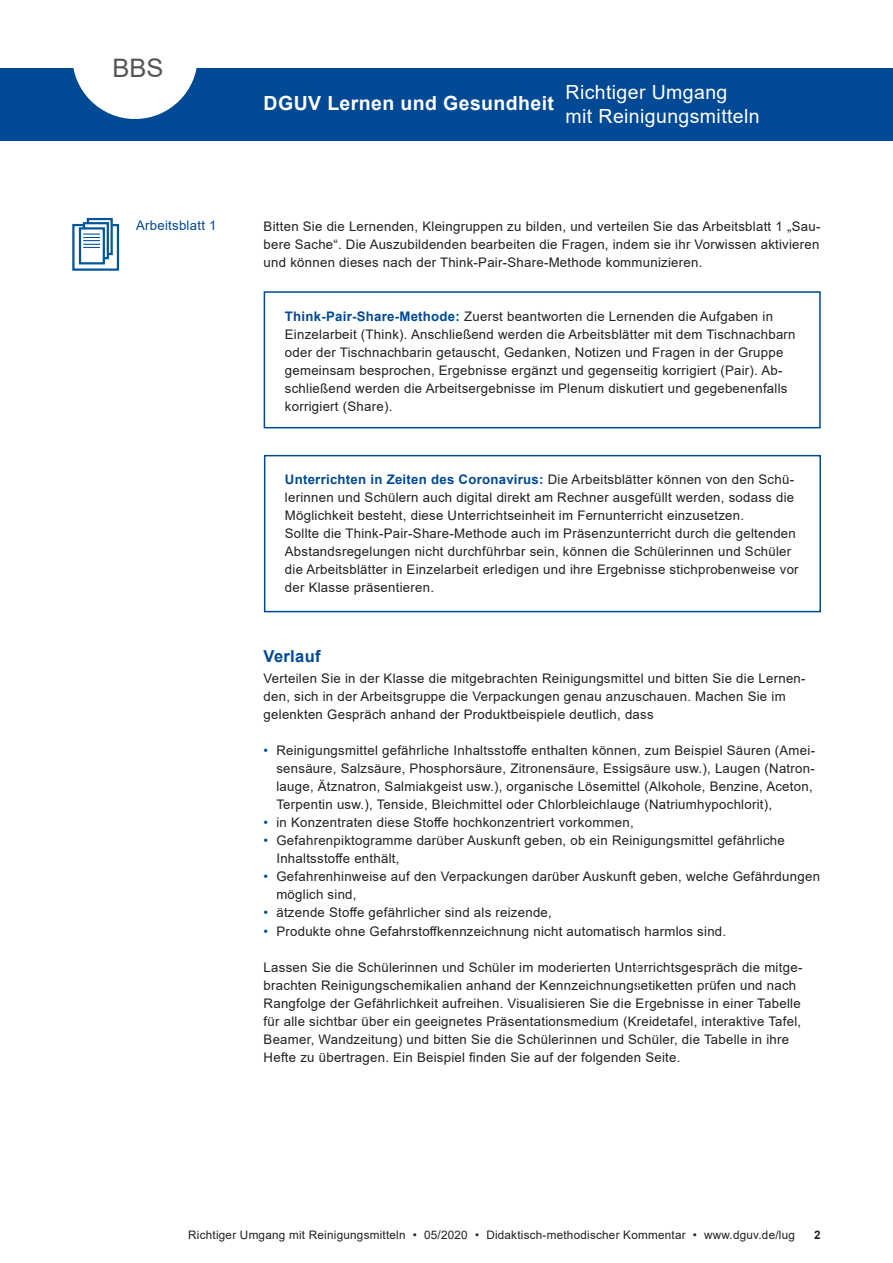
<style>
.page{position:relative;width:893px;height:1263px;background:#fff}
.page>*{position:absolute;margin:0;border:0;box-sizing:border-box;transform-origin:0 0}
.t1{font:25.5px "Arial";color:#555}
.t2{font:19.5px/23.4px "Arial";letter-spacing:.02em;color:#fff}
.t3{font:700 19.5px "Arial";letter-spacing:.02em;color:#fff}
.Zwischenueberschrift{font:700 16.5px "Arial";letter-spacing:.02em;color:#004994}
.Fliesstext{font:13.2px/18px "Arial";letter-spacing:.02em;color:#231f20}
.Fliesstext_Aufzaehlu{font:13.2px/18px "Arial";letter-spacing:.02em;color:#231f20}
.hinweis_links{font:13.2px "Arial";letter-spacing:.02em;color:#004994}
.t4{font:11.7px "Arial";letter-spacing:.02em;color:#231f20}
.t5{font:700 11.7px "Arial";color:#231f20}
.s1{font-weight:700;color:#004994}
.s2{color:#004994}
</style>
<div class="page">
<div style="left:0;top:68px;width:893px;height:72px;background:#004994"></div>
<svg style="left:73px;top:68px;width:124px;height:51px"></svg>
<div style="left:73px;top:225px;width:45px;height:45px;background:linear-gradient(to right,#fff,#fafcfd)"></div>
<div style="left:72px;top:224px;width:47px;height:47px;border:2px solid #01559c"></div>
<div style="left:88px;top:219px;width:24px;height:35px;background:#fff"></div>
<div style="left:87px;top:218px;width:26px;height:37px;border:2px solid #01559c"></div>
<div style="left:83px;top:222px;width:26px;height:37px;background:#fff;border:2px solid #01559c"></div>
<div style="left:79px;top:227px;width:26px;height:37px;background:#fff;border:2px solid #01559c"></div>
<svg style="left:83px;top:234px;width:17px;height:14px"></svg>
<div style="left:264px;top:291px;width:557px;height:137px;border:2px solid #004994"></div>
<div style="left:264px;top:455px;width:557px;height:157px;border:2px solid #004994"></div>
<h1 class="t1" style="left:112px;top:50px;width:53px">BBS</h1>
<h2 class="t3" style="left:264px;top:89px;width:292px">DGUV Lernen und Gesundheit</h2>
<h2 class="t2" style="left:566px;top:81px;width:196px">Richtiger Umgang<br>mit Reinigungsmitteln</h2>
<p class="hinweis_links" style="left:136px;top:217px;width:82px">Arbeitsblatt 1</p>
<p class="Fliesstext" style="left:264px;top:217px;width:558px;text-align:justify">Bitten Sie die Lernenden, Kleingruppen zu bilden, und verteilen Sie das Arbeitsblatt 1 „Sau&shy;bere Sache“. Die Auszubildenden bearbeiten die Fragen, indem sie ihr Vorwissen aktivieren und können dieses nach der Think-Pair-Share-Methode kommunizieren.</p>
<p class="Fliesstext" style="left:285px;top:307px;width:512px"><span class="s1">Think-Pair-Share-Methode:</span> Zuerst beantworten die Lernenden die Aufgaben in Einzelarbeit (Think). Anschließend werden die Arbeitsblätter mit dem Tischnachbarn oder der Tischnachbarin getauscht, Gedanken, Notizen und Fragen in der Gruppe gemeinsam besprochen, Ergebnisse ergänzt und gegenseitig korrigiert (Pair). Ab&shy;schließend werden die Arbeitsergebnisse im Plenum diskutiert und gegebenenfalls korrigiert (Share).</p>
<p class="Fliesstext" style="left:285px;top:470px;width:511px;text-align:justify"><span class="s1">Unterrichten in Zeiten des Coronavirus:</span> Die Arbeitsblätter können von den Schü&shy;lerinnen und Schülern auch digital direkt am Rechner ausgefüllt werden, sodass die Möglichkeit besteht, diese Unterrichtseinheit im Fernunterricht einzusetzen.</p>
<p class="Fliesstext" style="left:285px;top:524px;width:515px">Sollte die Think-Pair-Share-Methode auch im Präsenzunterricht durch die geltenden Abstandsregelungen nicht durchführbar sein, können die Schülerinnen und Schüler die Arbeitsblätter in Einzelarbeit erledigen und ihre Ergebnisse stichprobenweise vor der Klasse präsentieren.</p>
<p class="Zwischenueberschrift" style="left:264px;top:644px;width:59px">Verlauf</p>
<p class="Fliesstext" style="left:264px;top:669px;width:544px">Verteilen Sie in der Klasse die mitgebrachten Reinigungsmittel und bitten Sie die Lernen&shy;den, sich in der Arbeitsgruppe die Verpackungen genau anzuschauen. Machen Sie im gelenkten Gespräch anhand der Produktbeispiele deutlich, dass</p>
<p class="Fliesstext_Aufzaehlu" style="left:276px;top:741px;width:540px;text-indent:-13px"><span class="s2">•</span> Reinigungsmittel gefährliche Inhaltsstoffe enthalten können, zum Beispiel Säuren (Amei&shy;sensäure, Salzsäure, Phosphorsäure, Zitronensäure, Essigsäure usw.), Laugen (Natron&shy;lauge, Ätznatron, Salmiakgeist usw.), organische Lösemittel (Alkohole, Benzine, Aceton, Terpentin usw.), Tenside, Bleichmittel oder Chlorbleichlauge (Natriumhypochlorit),</p>
<p class="Fliesstext_Aufzaehlu" style="left:264px;top:813px;width:372px"><span class="s2">•</span> in Konzentraten diese Stoffe hochkonzentriert vorkommen,</p>
<p class="Fliesstext_Aufzaehlu" style="left:276px;top:831px;width:510px;text-indent:-13px"><span class="s2">•</span> Gefahrenpiktogramme darüber Auskunft geben, ob ein Reinigungsmittel gefährliche<br>Inhaltsstoffe enthält,</p>
<p class="Fliesstext_Aufzaehlu" style="left:276px;top:868px;width:545px;text-indent:-13px"><span class="s2">•</span> Gefahrenhinweise auf den Verpackungen darüber Auskunft geben, welche Gefährdungen möglich sind,</p>
<p class="Fliesstext_Aufzaehlu" style="left:264px;top:904px;width:290px"><span class="s2">•</span> ätzende Stoffe gefährlicher sind als reizende,</p>
<p class="Fliesstext_Aufzaehlu" style="left:264px;top:922px;width:464px"><span class="s2">•</span> Produkte ohne Gefahrstoffkennzeichnung nicht automatisch harmlos sind.</p>
<p class="Fliesstext" style="left:264px;top:958px;width:540px">Lassen Sie die Schülerinnen und Schüler im moderierten Unterrichtsgespräch die mitge&shy;brachten Reinigungschemikalien anhand der Kennzeichnungsetiketten prüfen und nach Rangfolge der Gefährlichkeit aufreihen. Visualisieren Sie die Ergebnisse in einer Tabelle für alle sichtbar über ein geeignetes Präsentationsmedium (Kreidetafel, interaktive Tafel, Beamer, Wandzeitung) und bitten Sie die Schülerinnen und Schüler, die Tabelle in ihre Hefte zu übertragen. Ein Beispiel finden Sie auf der folgenden Seite.</p>
<p class="t4" style="left:188px;top:1227px;width:608px">Richtiger Umgang mit Reinigungsmitteln • 05/2020 • Didaktisch-methodischer Kommentar • www.dguv.de/lug</p>
<p class="t5" style="left:814px;top:1227px;width:8px">2</p>
</div>
